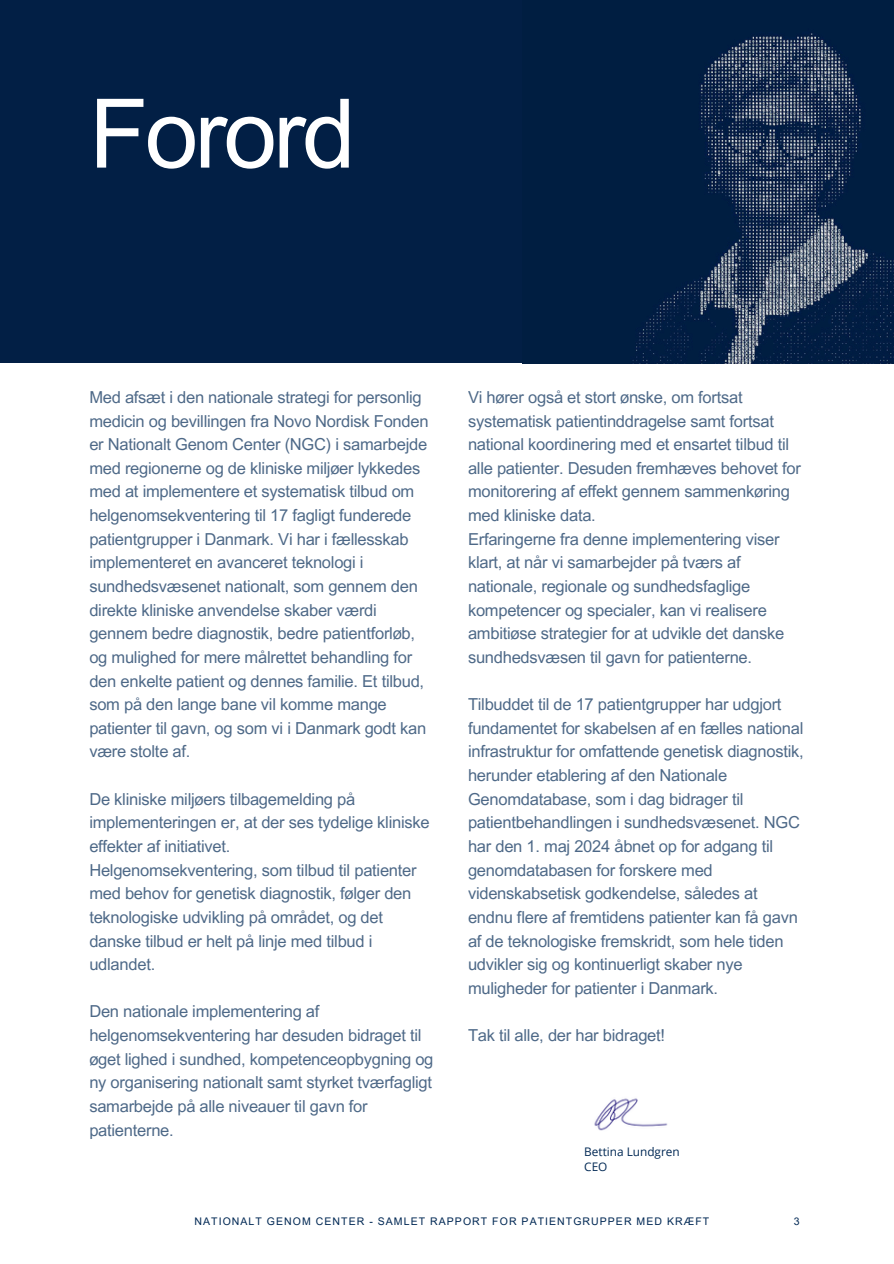
<style>
.page{position:relative;width:894px;height:1264px;background:#fff}
.page>*{position:absolute;margin:0;border:0;box-sizing:border-box;transform-origin:0 0}
.t1{font:96px "Arial MT Pro";letter-spacing:-.035em;color:#fff}
.t2{font:16.5px/23.7px "Arial MT Pro";letter-spacing:-.015em;color:#002854}
.t3{font:11.85px/15.8px "Open Sans";color:#002854}
.t4{font:10.5px "Arial MT Pro";letter-spacing:.1em;color:#002854}
</style>
<div class="page">
<div style="left:0;top:0;width:893px;height:363px;background:#021f45"></div>
<img style="left:632px;top:33px;width:260px;height:330px">
<img style="left:594px;top:1098px;width:74px;height:33px">
<h1 class="t1" style="left:89px;top:98px;width:267px">Forord</h1>
<p class="t2" style="left:89px;top:387px;width:340px">Med afsæt i den nationale strategi for personlig medicin og bevillingen fra Novo Nordisk Fonden er Nationalt Genom Center (NGC) i samarbejde med regionerne og de kliniske miljøer lykkedes med at implementere et systematisk tilbud om helgenomsekventering til 17 fagligt funderede patientgrupper i Danmark. Vi har i fællesskab implementeret en avanceret teknologi i sundhedsvæsenet nationalt, som gennem den direkte kliniske anvendelse skaber værdi gennem bedre diagnostik, bedre patientforløb, og mulighed for mere målrettet behandling for den enkelte patient og dennes familie. Et tilbud, som på den lange bane vil komme mange patienter til gavn, og som vi i Danmark godt kan være stolte af.</p>
<p class="t2" style="left:89px;top:789px;width:342px">De kliniske miljøers tilbagemelding på implementeringen er, at der ses tydelige kliniske effekter af initiativet.<br>Helgenomsekventering, som tilbud til patienter med behov for genetisk diagnostik, følger den teknologiske udvikling på området, og det danske tilbud er helt på linje med tilbud i udlandet.</p>
<p class="t2" style="left:89px;top:1001px;width:345px">Den nationale implementering af helgenomsekventering har desuden bidraget til øget lighed i sundhed, kompetenceopbygning og ny organisering nationalt samt styrket tværfagligt samarbejde på alle niveauer til gavn for patienterne.</p>
<p class="t2" style="left:468px;top:387px;width:334px">Vi hører også et stort ønske, om fortsat systematisk patientinddragelse samt fortsat national koordinering med et ensartet tilbud til alle patienter. Desuden fremhæves behovet for monitorering af effekt gennem sammenkøring med kliniske data.<br>Erfaringerne fra denne implementering viser klart, at når vi samarbejder på tværs af nationale, regionale og sundhedsfaglige kompetencer og specialer, kan vi realisere ambitiøse strategier for at udvikle det danske sundhedsvæsen til gavn for patienterne.</p>
<p class="t2" style="left:468px;top:694px;width:337px">Tilbuddet til de 17 patientgrupper har udgjort fundamentet for skabelsen af en fælles national infrastruktur for omfattende genetisk diagnostik, herunder etablering af den Nationale Genomdatabase, som i dag bidrager til patientbehandlingen i sundhedsvæsenet. NGC har den 1. maj 2024 åbnet op for adgang til genomdatabasen for forskere med videnskabsetisk godkendelse, således at endnu flere af fremtidens patienter kan få gavn af de teknologiske fremskridt, som hele tiden udvikler sig og kontinuerligt skaber nye muligheder for patienter i Danmark.</p>
<p class="t2" style="left:468px;top:1025px;width:198px">Tak til alle, der har bidraget!</p>
<h2 class="t3" style="left:584px;top:1143px;width:97px">Bettina Lundgren<br>CEO</h2>
<h2 class="t4" style="left:194px;top:1217px;width:516px">NATIONALT GENOM CENTER - SAMLET RAPPORT FOR PATIENTGRUPPER MED KRÆFT</h2>
<h2 class="t4" style="left:793px;top:1217px;width:7px">3</h2>
</div>
